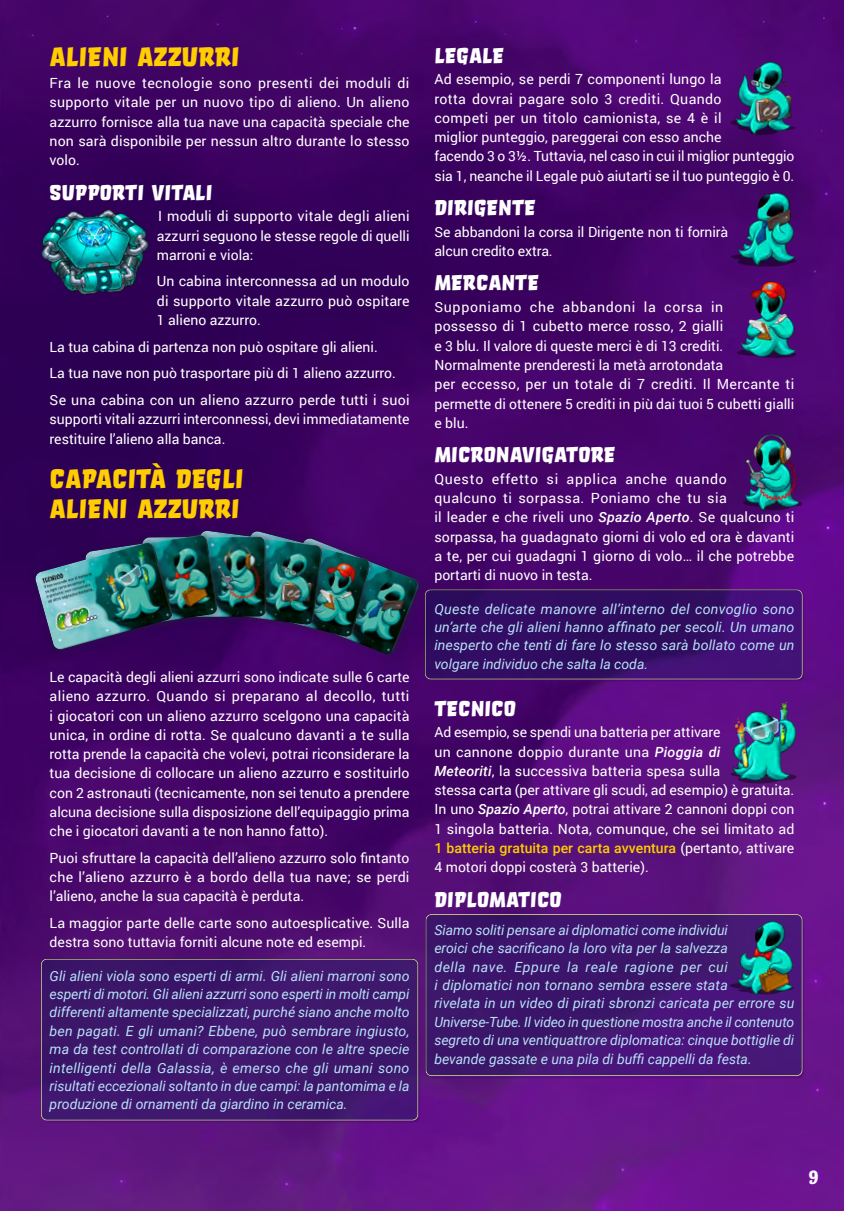
<style>
.page{position:relative;width:844px;height:1211px;background:#fff}
.page>*{position:absolute;margin:0;border:0;box-sizing:border-box;transform-origin:0 0}
.t1{font:26.25px/29.8px "Orgovan Brush";color:#ffcd00}
.t2{font:21px "Orgovan Brush";color:#fff}
.t3{font:700 19.25px "Catseye";color:#fff}
.t4{font:14px/19.2px "Roboto";color:#fff;text-align:justify}
.Fluff{font:italic 14px/18.4px "Roboto";color:#b7e2f8;text-align:justify}
.s1{font-weight:500;font-style:italic}
.s2{font-weight:500;color:#ffcd00}
</style>
<div class="page">
<img style="left:0;top:0;width:843px;height:1210px">
<img style="left:30px;top:949px;width:398px;height:179px">
<img style="left:415px;top:580px;width:395px;height:115px">
<img style="left:420px;top:906px;width:390px;height:203px">
<img style="left:35px;top:207px;width:117px;height:90px">
<div style="left:24px;top:517px;width:411px;height:151px;background:#000;opacity:.1"></div>
<div style="left:273px;top:531px;width:155px;height:132px;background:#281b47;opacity:.4"></div>
<div style="left:185px;top:523px;width:147px;height:110px;background:#281b47;opacity:.4"></div>
<div style="left:30px;top:535px;width:153px;height:123px;background:#36005a"></div>
<img style="left:33px;top:529px;width:388px;height:127px">
<img style="left:723px;top:185px;width:79px;height:179px">
<img style="left:726px;top:428px;width:80px;height:89px">
<img style="left:720px;top:699px;width:79px;height:89px">
<img style="left:727px;top:915px;width:73px;height:83px">
<img style="left:721px;top:56px;width:79px;height:83px">
<h2 class="t1" style="left:50px;top:42px;width:191px">ALIENI AZZURRI</h2>
<p class="t4" style="left:50px;top:73px;width:361px">Fra le nuove tecnologie sono presenti dei moduli di supporto vitale per un nuovo tipo di alieno. Un alieno azzurro fornisce alla tua nave una capacità speciale che non sarà disponibile per nessun altro durante lo stesso volo.</p>
<h3 class="t2" style="left:50px;top:179px;width:164px">SUPPORTI VITALI</h3>
<p class="t4" style="left:157px;top:206px;width:254px">I moduli di supporto vitale degli alieni azzurri seguono le stesse regole di quelli marroni e viola:</p>
<p class="t4" style="left:157px;top:271px;width:254px">Un cabina interconnessa ad un modulo di supporto vitale azzurro può ospitare 1 alieno azzurro.</p>
<p class="t4" style="left:50px;top:336px;width:329px">La tua cabina di partenza non può ospitare gli alieni.</p>
<p class="t4" style="left:50px;top:363px;width:348px">La tua nave non può trasportare più di 1 alieno azzurro.</p>
<p class="t4" style="left:50px;top:390px;width:361px">Se una cabina con un alieno azzurro perde tutti i suoi supporti vitali azzurri interconnessi, devi immediatamente restituire l’alieno alla banca.</p>
<h2 class="t1" style="left:50px;top:464px;width:195px">CAPACITÀ DEGLI<br>ALIENI AZZURRI</h2>
<p class="t4" style="left:50px;top:667px;width:361px">Le capacità degli alieni azzurri sono indicate sulle 6 carte alieno azzurro. Quando si preparano al decollo, tutti i giocatori con un alieno azzurro scelgono una capacità unica, in ordine di rotta. Se qualcuno davanti a te sulla rotta prende la capacità che volevi, potrai riconsiderare la tua decisione di collocare un alieno azzurro e sostituirlo con 2 astronauti (tecnicamente, non sei tenuto a prendere alcuna decisione sulla disposizione dell’equipaggio prima che i giocatori davanti a te non hanno fatto).</p>
<p class="t4" style="left:50px;top:847px;width:361px">Puoi sfruttare la capacità dell’alieno azzurro solo fintanto che l’alieno azzurro è a bordo della tua nave; se perdi l’alieno, anche la sua capacità è perduta.</p>
<p class="t4" style="left:50px;top:912px;width:361px">La maggior parte delle carte sono autoesplicative. Sulla destra sono tuttavia forniti alcune note ed esempi.</p>
<p class="Fluff" style="left:50px;top:965px;width:361px">Gli alieni viola sono esperti di armi. Gli alieni marroni sono esperti di motori. Gli alieni azzurri sono esperti in molti campi differenti altamente specializzati, purché siano anche molto ben pagati. E gli umani? Ebbene, può sembrare ingiusto, ma da test controllati di comparazione con le altre specie intelligenti della Galassia, è emerso che gli umani sono risultati eccezionali soltanto in due campi: la pantomima e la produzione di ornamenti da giardino in ceramica.</p>
<h3 class="t2" style="left:434px;top:42px;width:71px">LEGALE</h3>
<p class="t4" style="left:434px;top:69px;width:361px;text-align:left">Ad esempio, se perdi 7 componenti lungo la<br>rotta dovrai pagare solo 3 crediti. Quando<br>competi per un titolo camionista, se 4 è il<br>miglior punteggio, pareggerai con esso anche<br>facendo 3 o 3½. Tuttavia, nel caso in cui il miglior punteggio sia 1, neanche il Legale può aiutarti se il tuo punteggio è 0.</p>
<h3 class="t2" style="left:434px;top:194px;width:103px">DIRIGENTE</h3>
<p class="t4" style="left:434px;top:222px;width:295px">Se abbandoni la corsa il Dirigente non ti fornirà alcun credito extra.</p>
<h3 class="t2" style="left:434px;top:270px;width:106px">MERCANTE</h3>
<p class="t4" style="left:434px;top:297px;width:361px;text-align:left">Supponiamo che abbandoni la corsa in<br>possesso di 1 cubetto merce rosso, 2 gialli<br>e 3 blu. Il valore di queste merci è di 13 crediti.<br>Normalmente prenderesti la metà arrotondata<br>per eccesso, per un totale di 7 crediti. Il Mercante ti permette di ottenere 5 crediti in più dai tuoi 5 cubetti gialli e blu.</p>
<h3 class="t2" style="left:434px;top:441px;width:182px">MICRONAVIGATORE</h3>
<p class="t4" style="left:434px;top:469px;width:361px;text-align:left">Questo effetto si applica anche quando<br>qualcuno ti sorpassa. Poniamo che tu sia<br>il leader e che riveli uno <span class="s1">Spazio Aperto</span>. Se qualcuno ti sorpassa, ha guadagnato giorni di volo ed ora è davanti a te, per cui guadagni 1 giorno di volo… il che potrebbe portarti di nuovo in testa.</p>
<p class="Fluff" style="left:434px;top:599px;width:361px">Queste delicate manovre all’interno del convoglio sono un’arte che gli alieni hanno affinato per secoli. Un umano inesperto che tenti di fare lo stesso sarà bollato come un volgare individuo che salta la coda.</p>
<h3 class="t2" style="left:434px;top:694px;width:83px">TECNICO</h3>
<p class="t4" style="left:434px;top:722px;width:361px;text-align:left">Ad esempio, se spendi una batteria per attivare<br>un cannone doppio durante una <span class="s1">Pioggia di<br>Meteoriti</span>, la successiva batteria spesa sulla<br>stessa carta (per attivare gli scudi, ad esempio) è gratuita.<br>In uno <span class="s1">Spazio Aperto</span>, potrai attivare 2 cannoni doppi con 1 singola batteria. Nota, comunque, che sei limitato ad <span class="s2">1 batteria gratuita per carta avventura</span> (pertanto, attivare 4 motori doppi costerà 3 batterie).</p>
<h3 class="t2" style="left:434px;top:885px;width:129px">DIPLOMATICO</h3>
<p class="Fluff" style="left:434px;top:920px;width:361px;text-align:left">Siamo soliti pensare ai diplomatici come individui<br>eroici che sacrificano la loro vita per la salvezza<br>della nave. Eppure la reale ragione per cui<br>i diplomatici non tornano sembra essere stata<br>rivelata in un video di pirati sbronzi caricata per errore su Universe-Tube. Il video in questione mostra anche il contenuto segreto di una ventiquattrore diplomatica: cinque bottiglie di bevande gassate e una pila di buffi cappelli da festa.</p>
<h3 class="t3" style="left:808px;top:1165px;width:12px">9</h3>
</div>
